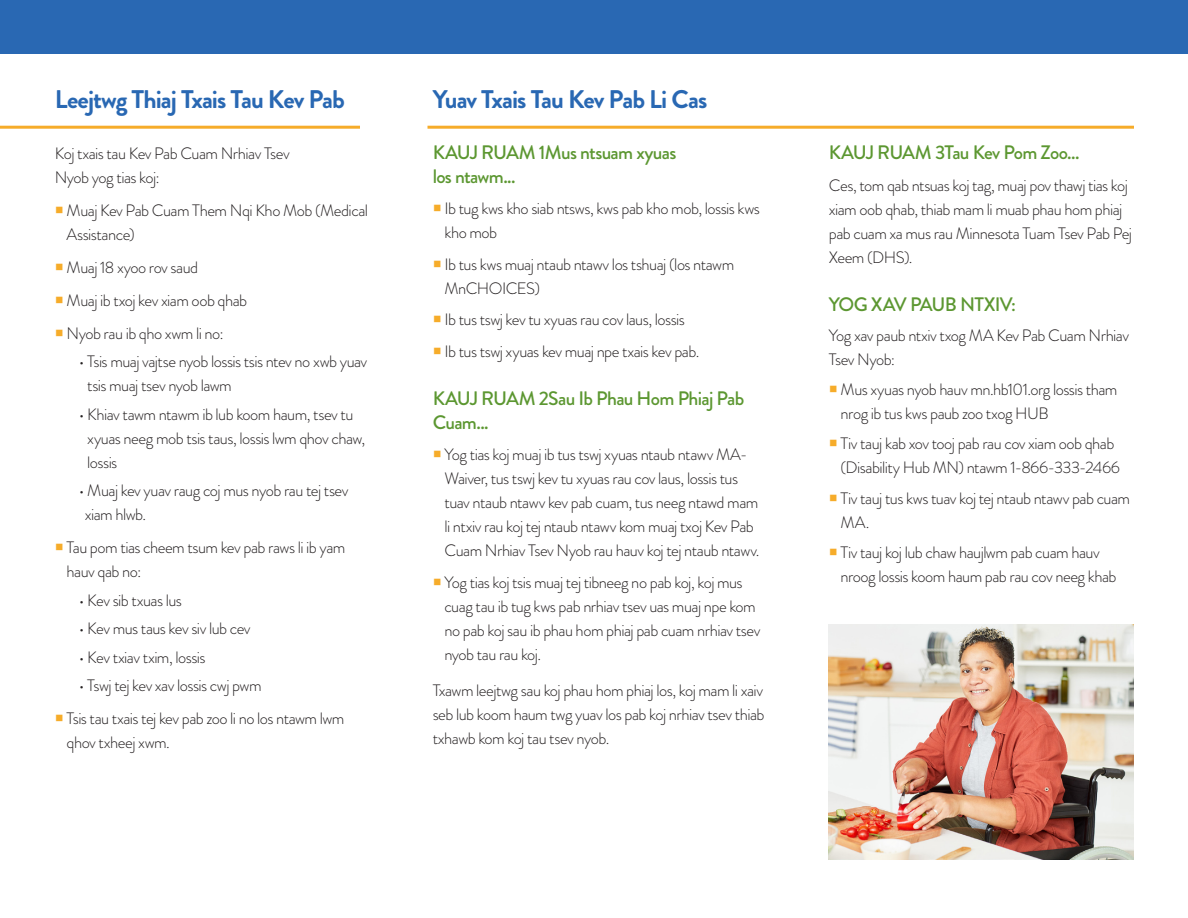
<style>
.page{position:relative;width:1188px;height:918px;background:#fff}
.page>*{position:absolute;margin:0;border:0;box-sizing:border-box;transform-origin:0 0}
.t1{font:700 25.5px "Brandon Grotesque";letter-spacing:-.04em;color:#2968b3}
.t2{font:500 19.5px/24px "Brandon Grotesque";letter-spacing:-.035em;color:#5c9731}
.t3{font:300 16.5px/24px "Brandon Grotesque";letter-spacing:-.03em;color:#231f20}
.s1{color:#f6ac2a}
</style>
<div class="page">
<hr style="left:0;top:126px;width:360px;height:3px;background:#f6ac2a">
<hr style="left:428px;top:126px;width:706px;height:3px;background:#f6ac2a">
<div style="left:0;top:0;width:1188px;height:54px;background:#2968b3"></div>
<img style="left:829px;top:625px;width:305px;height:235px">
<p class="t1" style="left:55px;top:81px;width:292px">Leejtwg Thiaj Txais Tau Kev Pab</p>
<p class="t3" style="left:55px;top:141px;width:237px">Koj txais tau Kev Pab Cuam Nrhiav Tsev<br>Nyob yog tias koj:</p>
<p class="t3" style="left:67px;top:198px;width:303px;text-indent:-12px"><span class="s1">○</span> Muaj Kev Pab Cuam Them Nqi Kho Mob (Medical<br>Assistance)</p>
<p class="t3" style="left:55px;top:255px;width:145px"><span class="s1">○</span> Muaj 18 xyoo rov saud</p>
<p class="t3" style="left:55px;top:288px;width:194px"><span class="s1">○</span> Muaj ib txoj kev xiam oob qhab</p>
<p class="t3" style="left:55px;top:321px;width:170px"><span class="s1">○</span> Nyob rau ib qho xwm li no:</p>
<p class="t3" style="left:87px;top:350px;width:282px;text-indent:-8px">• Tsis muaj vajtse nyob lossis tsis ntev no xwb yuav tsis muaj tsev nyob lawm</p>
<p class="t3" style="left:87px;top:402px;width:280px;text-indent:-8px">• Khiav tawm ntawm ib lub koom haum, tsev tu xyuas neeg mob tsis taus, lossis lwm qhov chaw, lossis</p>
<p class="t3" style="left:85px;top:479px;width:265px;text-indent:-6px">• Muaj kev yuav raug coj mus nyob rau tej tsev xiam hlwb.</p>
<p class="t3" style="left:67px;top:536px;width:280px;text-indent:-12px"><span class="s1">○</span> Tau pom tias cheem tsum kev pab raws li ib yam hauv qab no:</p>
<p class="t3" style="left:79px;top:588px;width:105px">• Kev sib txuas lus</p>
<p class="t3" style="left:79px;top:617px;width:173px">• Kev mus taus kev siv lub cev</p>
<p class="t3" style="left:79px;top:645px;width:128px">• Kev txiav txim, lossis</p>
<p class="t3" style="left:79px;top:674px;width:184px">• Tswj tej kev xav lossis cwj pwm</p>
<p class="t3" style="left:67px;top:707px;width:279px;text-indent:-12px"><span class="s1">○</span> Tsis tau txais tej kev pab zoo li no los ntawm lwm qhov txheej xwm.</p>
<p class="t1" style="left:433px;top:81px;width:276px">Yuav Txais Tau Kev Pab Li Cas</p>
<p class="t2" style="left:433px;top:140px;width:245px">KAUJ RUAM 1Mus ntsuam xyuas los ntawm...</p>
<p class="t3" style="left:444px;top:197px;width:317px;text-indent:-12px"><span class="s1">○</span> Ib tug kws kho siab ntsws, kws pab kho mob, lossis kws kho mob</p>
<p class="t3" style="left:444px;top:252px;width:291px;text-indent:-12px"><span class="s1">○</span> Ib tus kws muaj ntaub ntawv los tshuaj (los ntawm<br>MnCHOICES)</p>
<p class="t3" style="left:433px;top:308px;width:254px"><span class="s1">○</span> Ib tus tswj kev tu xyuas rau cov laus, lossis</p>
<p class="t3" style="left:433px;top:339px;width:268px"><span class="s1">○</span> Ib tus tswj xyuas kev muaj npe txais kev pab.</p>
<p class="t2" style="left:433px;top:386px;width:313px">KAUJ RUAM 2Sau Ib Phau Hom Phiaj Pab<br>Cuam...</p>
<p class="t3" style="left:445px;top:443px;width:317px;text-indent:-12px"><span class="s1">○</span> Yog tias koj muaj ib tus tswj xyuas ntaub ntawv MA-Waiver, tus tswj kev tu xyuas rau cov laus, lossis tus tuav ntaub ntawv kev pab cuam, tus neeg ntawd mam li ntxiv rau koj tej ntaub ntawv kom muaj txoj Kev Pab Cuam Nrhiav Tsev Nyob rau hauv koj tej ntaub ntawv.</p>
<p class="t3" style="left:444px;top:570px;width:318px;text-indent:-12px"><span class="s1">○</span> Yog tias koj tsis muaj tej tibneeg no pab koj, koj mus cuag tau ib tug kws pab nrhiav tsev uas muaj npe kom no pab koj sau ib phau hom phiaj pab cuam nrhiav tsev nyob tau rau koj.</p>
<p class="t3" style="left:433px;top:678px;width:333px;text-align:justify">Txawm leejtwg sau koj phau hom phiaj los, koj mam li xaiv seb lub koom haum twg yuav los pab koj nrhiav tsev thiab txhawb kom koj tau tsev nyob.</p>
<p class="t2" style="left:829px;top:141px;width:252px">KAUJ RUAM 3Tau Kev Pom Zoo...</p>
<p class="t3" style="left:829px;top:173px;width:305px">Ces, tom qab ntsuas koj tag, muaj pov thawj tias koj xiam oob qhab, thiab mam li muab phau hom phiaj pab cuam xa mus rau Minnesota Tuam Tsev Pab Pej Xeem (DHS).</p>
<p class="t2" style="left:829px;top:293px;width:189px">YOG XAV PAUB NTXIV:</p>
<p class="t3" style="left:829px;top:323px;width:302px">Yog xav paub ntxiv txog MA Kev Pab Cuam Nrhiav<br>Tsev Nyob:</p>
<p class="t3" style="left:841px;top:377px;width:278px;text-indent:-12px"><span class="s1">○</span> Mus xyuas nyob hauv mn.hb101.org lossis tham nrog ib tus kws paub zoo txog HUB</p>
<p class="t3" style="left:841px;top:431px;width:281px;text-indent:-12px"><span class="s1">○</span> Tiv tauj kab xov tooj pab rau cov xiam oob qhab (Disability Hub MN) ntawm 1-866-333-2466</p>
<p class="t3" style="left:841px;top:487px;width:291px;text-indent:-12px"><span class="s1">○</span> Tiv tauj tus kws tuav koj tej ntaub ntawv pab cuam<br>MA.</p>
<p class="t3" style="left:841px;top:541px;width:278px;text-indent:-12px"><span class="s1">○</span> Tiv tauj koj lub chaw haujlwm pab cuam hauv nroog lossis koom haum pab rau cov neeg khab</p>
</div>
